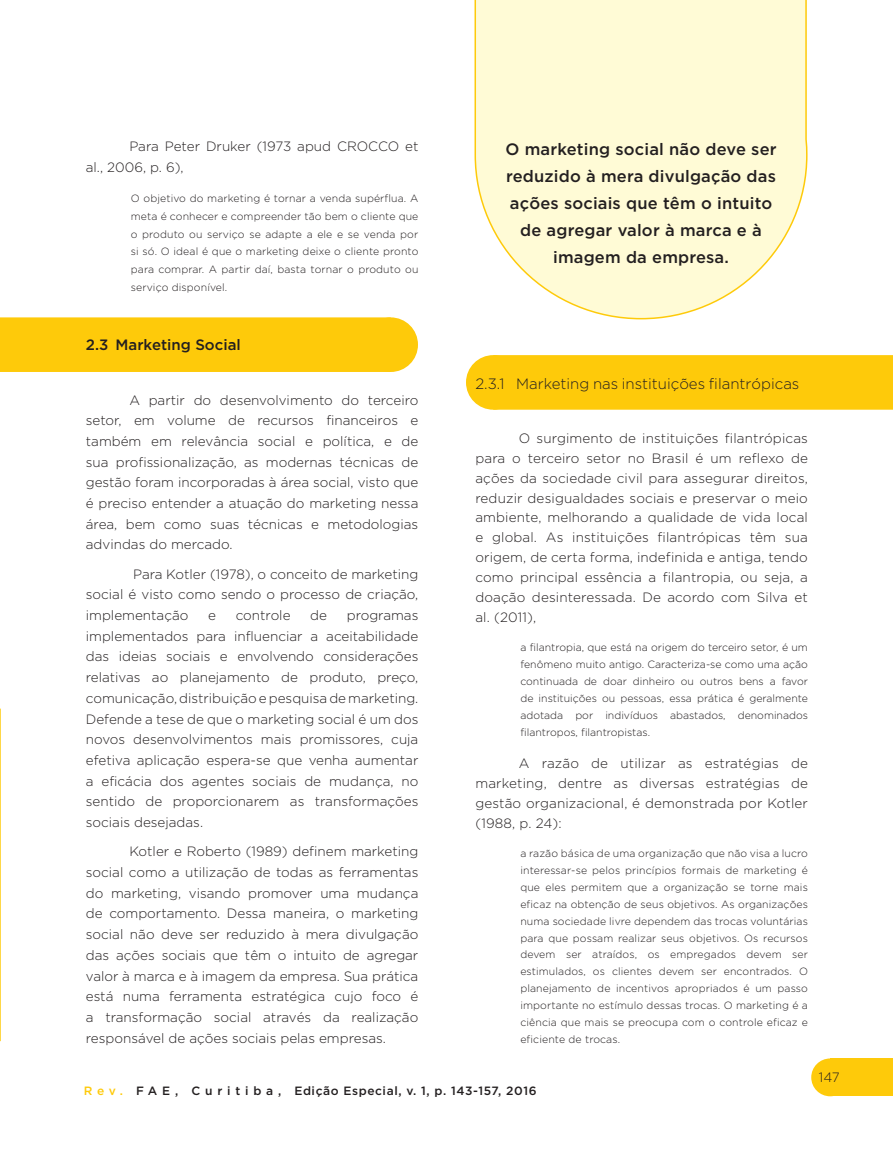
<style>
.page{position:relative;width:893px;height:1149px;background:#fff}
.page>*{position:absolute;margin:0;border:0;box-sizing:border-box;transform-origin:0 0}
.Olho{font:500 16.5px/27px "Gotham";letter-spacing:.01em;color:#231f20;text-align:center}
.T2{font:300 15px "Gotham";color:#231f20}
.T2-2{font:500 15px "Gotham";color:#231f20}
.Texto_PN{font:300 13.5px/20.7px "Gotham";color:#231f20;text-align:justify}
.t1{font:500 12px "Gotham";letter-spacing:.05em;color:#231f20}
.Citação{font:300 10.5px/16.8px "Gotham";letter-spacing:.01em;color:#231f20;text-align:justify}
.s1{color:#feca0a}
</style>
<div class="page">
<div style="left:830px;top:1058px;width:63px;height:37px;background:#feca0a"></div>
<div style="left:811px;top:1058px;width:38px;height:37px;background:#feca0a;border-radius:50%"></div>
<svg style="left:0;top:708px;width:1px;height:333px"></svg>
<div style="left:0;top:317px;width:391px;height:55px;background:#feca0a"></div>
<div style="left:363px;top:317px;width:55px;height:55px;background:#feca0a;border-radius:50%"></div>
<div style="left:493px;top:355px;width:400px;height:54px;background:#feca0a"></div>
<div style="left:466px;top:355px;width:54px;height:54px;background:#feca0a;border-radius:50%"></div>
<svg style="left:474px;top:0;width:334px;height:320px;background:#fefad8"></svg>
<p class="Texto_PN" style="left:86px;top:136px;width:334px;text-indent:44px">Para Peter Druker (1973 apud CROCCO et al., 2006, p. 6),</p>
<p class="Citação" style="left:131px;top:189px;width:289px;line-height:17.7px">O objetivo do marketing é tornar a venda supérflua. A meta é conhecer e compreender tão bem o cliente que o produto ou serviço se adapte a ele e se venda por si só. O ideal é que o marketing deixe o cliente pronto para comprar. A partir daí, basta tornar o produto ou serviço disponível.</p>
<p class="Olho" style="left:505px;top:135px;width:273px">O marketing social não deve ser reduzido à mera divulgação das ações sociais que têm o intuito de agregar valor à marca e à imagem da empresa.</p>
<p class="T2-2" style="left:86px;top:336px;width:156px">2.3 Marketing Social</p>
<p class="Texto_PN" style="left:86px;top:389px;width:334px;text-indent:44px">A partir do desenvolvimento do terceiro setor, em volume de recursos financeiros e também em relevância social e política, e de sua profissionalização, as modernas técnicas de gestão foram incorporadas à área social, visto que é preciso entender a atuação do marketing nessa área, bem como suas técnicas e metodologias advindas do mercado.</p>
<p class="Texto_PN" style="left:86px;top:563px;width:334px;text-indent:47px">Para Kotler (1978), o conceito de marketing social é visto como sendo o processo de criação, implementação</p>
<p class="Texto_PN" style="left:208px;top:604px;width:9px">e</p>
<p class="Texto_PN" style="left:236px;top:604px;width:56px">controle</p>
<p class="Texto_PN" style="left:310px;top:604px;width:18px">de</p>
<p class="Texto_PN" style="left:86px;top:604px;width:334px;text-indent:261px">programas implementados para influenciar a aceitabilidade das ideias sociais e envolvendo considerações relativas ao planejamento de produto, preço, comunicação, distribuição e pesquisa de marketing.<br>Defende a tese de que o marketing social é um dos novos desenvolvimentos mais promissores, cuja efetiva aplicação espera-se que venha aumentar a eficácia dos agentes sociais de mudança, no sentido de proporcionarem as transformações sociais desejadas.</p>
<p class="Texto_PN" style="left:86px;top:840px;width:334px;text-indent:44px">Kotler e Roberto (1989) definem marketing social como a utilização de todas as ferramentas do marketing, visando promover uma mudança de comportamento. Dessa maneira, o marketing social não deve ser reduzido à mera divulgação das ações sociais que têm o intuito de agregar valor à marca e à imagem da empresa. Sua prática está numa ferramenta estratégica cujo foco é a transformação social através da realização responsável de ações sociais pelas empresas.</p>
<p class="T2" style="left:475px;top:375px;width:325px">2.3.1 Marketing nas instituições filantrópicas</p>
<p class="Texto_PN" style="left:475px;top:428px;width:334px;line-height:19.8px;text-indent:44px">O surgimento de instituições filantrópicas para o terceiro setor no Brasil é um reflexo de ações da sociedade civil para assegurar direitos, reduzir desigualdades sociais e preservar o meio ambiente, melhorando a qualidade de vida local e global. As instituições filantrópicas têm sua origem, de certa forma, indefinida e antiga, tendo como principal essência a filantropia, ou seja, a doação desinteressada. De acordo com Silva et al. (2011),</p>
<p class="Citação" style="left:520px;top:638px;width:289px">a filantropia, que está na origem do terceiro setor, é um fenômeno muito antigo. Caracteriza-se como uma ação continuada de doar dinheiro ou outros bens a favor de instituições ou pessoas, essa prática é geralmente adotada por indivíduos abastados, denominados filantropos, filantropistas.</p>
<p class="Texto_PN" style="left:475px;top:753px;width:334px;line-height:19.8px;text-indent:44px">A razão de utilizar as estratégias de marketing, dentre as diversas estratégias de gestão organizacional, é demonstrada por Kotler (1988, p. 24):</p>
<p class="Citação" style="left:520px;top:844px;width:289px">a razão básica de uma organização que não visa a lucro interessar-se pelos princípios formais de marketing é que eles permitem que a organização se torne mais eficaz na obtenção de seus objetivos. As organizações numa sociedade livre dependem das trocas voluntárias para que possam realizar seus objetivos. Os recursos devem ser atraídos, os empregados devem ser estimulados, os clientes devem ser encontrados. O planejamento de incentivos apropriados é um passo importante no estímulo dessas trocas. O marketing é a ciência que mais se preocupa com o controle eficaz e eficiente de trocas.</p>
<p class="t1" style="left:84px;top:1083px;width:454px"><span class="s1">R e v .</span> F A E , C u r i t i b a , Edição Especial, v. 1, p. 143-157, 2016</p>
<p class="Texto_PN" style="left:819px;top:1066px;width:22px">147</p>
</div>
